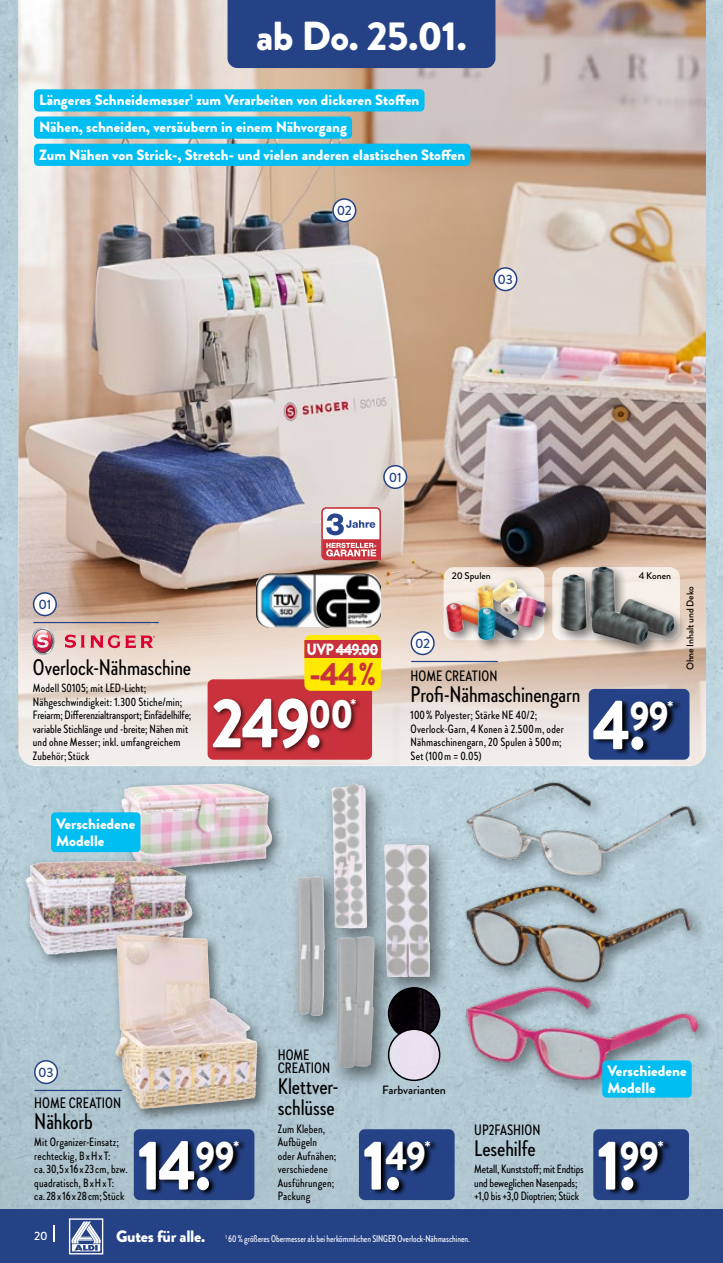
<style>
.page{position:relative;width:723px;height:1263px;background:#fff}
.page>*{position:absolute;margin:0;border:0;box-sizing:border-box;transform-origin:0 0}
.t1{font:900 70.2px "Brandon Grotesque";color:#fff;scale:.9 1}
.t2{font:900 40.5px "Brandon Grotesque";letter-spacing:-.02em;color:#fff}
.t3{font:900 31.65px "Brandon Grotesque";color:#c9323c}
.t4{font:500 22.5px/21px "Brandon Grotesque Cond";letter-spacing:-.005em;color:#000}
.t5{font:900 16.5px "Brandon Grotesque";letter-spacing:-.015em;color:#fff}
.t6{font:900 16.2px "Brandon Grotesque";letter-spacing:-.05em;color:#fff;scale:.9 1}
.t7{font:900 15.75px "Brandon Grotesque";color:#fff}
.t8{font:500 15px/13.5px "Brandon Grotesque Cond";color:#000}
.t9{font:900 15px/16.5px "Brandon Grotesque";color:#fff}
.t10{font:900 14.85px/27.6px "Brandon Grotesque";color:#fff}
.t11{font:500 13.5px "Brandon Grotesque";letter-spacing:-.015em;color:#254286}
.t12{font:500 12px/13.5px "Brandon Grotesque Cond";letter-spacing:.01em;color:#000}
.t13{font:500 12px/13.5px "Brandon Grotesque Cond";letter-spacing:-.01em;color:#000}
.t14{font:500 12px "Brandon Grotesque";letter-spacing:-.01em;color:#000}
.t15{font:500 12px "Brandon Grotesque";color:#fff}
.t16{font:500 9.75px "Brandon Grotesque Cond";letter-spacing:-.005em;color:#fff}
.t17{font:500 9.75px "Brandon Grotesque";letter-spacing:-.005em;color:#000}
</style>
<div class="page">
<div style="left:0;top:0;width:723px;height:1218px;background:linear-gradient(to bottom,#bcd2dc,#b3cad4)"></div>
<img style="left:18px;top:0;width:688px;height:612px">
<svg style="left:18px;top:612px;width:688px;height:154px;background:#e7dad1"></svg>
<div style="left:556px;top:563px;width:132px;height:95px;background:#000;opacity:.5"></div>
<img style="left:560px;top:567px;width:115px;height:79px">
<svg style="left:65px;top:634px;width:90px;height:14px"></svg>
<svg style="left:33px;top:627px;width:22px;height:28px"></svg>
<img style="left:256px;top:573px;width:125px;height:55px">
<svg style="left:444px;top:567px;width:100px;height:73px"></svg>
<div style="left:442px;top:576px;width:98px;height:68px;background:#000;opacity:.5"></div>
<img style="left:446px;top:579px;width:82px;height:54px">
<div style="left:473px;top:602px;width:59px;height:52px;background:#000;opacity:.5"></div>
<img style="left:476px;top:607px;width:36px;height:33px">
<div style="left:512px;top:591px;width:46px;height:49px;background:#000;opacity:.5"></div>
<img style="left:515px;top:596px;width:31px;height:32px">
<div style="left:112px;top:756px;width:174px;height:128px;background:#000;opacity:.5"></div>
<img style="left:113px;top:760px;width:164px;height:111px">
<div style="left:461px;top:981px;width:253px;height:115px;background:#b5ccd5"></div>
<img style="left:455px;top:1005px;width:251px;height:101px">
<img style="left:452px;top:909px;width:252px;height:96px">
<div style="left:461px;top:777px;width:251px;height:114px;background:#bdd3dd"></div>
<img style="left:452px;top:766px;width:254px;height:143px">
<div style="left:21px;top:855px;width:186px;height:114px;background:#000;opacity:.5"></div>
<img style="left:26px;top:861px;width:142px;height:93px">
<div style="left:100px;top:916px;width:171px;height:207px;background:#000;opacity:.5"></div>
<img style="left:115px;top:931px;width:135px;height:178px">
<div style="left:376px;top:835px;width:77px;height:165px;background:#000;opacity:.5"></div>
<img style="left:390px;top:844px;width:40px;height:133px">
<div style="left:324px;top:775px;width:66px;height:177px;background:#000;opacity:.5"></div>
<img style="left:331px;top:783px;width:36px;height:145px">
<img style="left:389px;top:988px;width:51px;height:51px;border-radius:26px">
<div style="left:388px;top:987px;width:52px;height:52px;border:2px solid #000;border-radius:50%"></div>
<img style="left:396px;top:1029px;width:44px;height:51px">
<div style="left:388px;top:1028px;width:52px;height:53px;border:2px solid #000;border-radius:50%"></div>
<div style="left:289px;top:869px;width:57px;height:168px;background:#000;opacity:.5"></div>
<img style="left:297px;top:876px;width:28px;height:140px">
<div style="left:328px;top:929px;width:68px;height:161px;background:#000;opacity:.5"></div>
<img style="left:336px;top:936px;width:39px;height:133px">
<div style="left:359px;top:1129px;width:96px;height:71px;background:#254286;border-radius:6px"></div>
<svg style="left:365px;top:1141px;width:72px;height:54px"></svg>
<div style="left:34px;top:593px;width:22px;height:22px;background:#fff;border-radius:50%"></div>
<div style="left:33px;top:592px;width:24px;height:24px;border:2px solid #254286;border-radius:50%"></div>
<hr style="left:33px;top:622px;width:126px;height:1px;background:#254286">
<svg style="left:321px;top:507px;width:60px;height:53px"></svg>
<div style="left:411px;top:632px;width:23px;height:22px;background:#fff;border-radius:50%"></div>
<div style="left:411px;top:631px;width:24px;height:24px;border:2px solid #254286;border-radius:50%"></div>
<hr style="left:411px;top:661px;width:87px;height:1px;background:#254286">
<div style="left:589px;top:689px;width:100px;height:71px;background:#254286;border-radius:6px"></div>
<svg style="left:594px;top:700px;width:86px;height:55px"></svg>
<div style="left:384px;top:466px;width:22px;height:22px;background:#fff;border-radius:50%"></div>
<div style="left:383px;top:465px;width:24px;height:24px;border:2px solid #254286;border-radius:50%"></div>
<div style="left:333px;top:199px;width:23px;height:23px;background:#fff;border-radius:50%"></div>
<div style="left:332px;top:198px;width:24px;height:24px;border:2px solid #254286;border-radius:50%"></div>
<div style="left:494px;top:268px;width:23px;height:23px;background:#fff;border-radius:50%"></div>
<div style="left:493px;top:267px;width:24px;height:24px;border:2px solid #254286;border-radius:50%"></div>
<div style="left:34px;top:89px;width:390px;height:22px;background:#00bef1;border-radius:4px"></div>
<div style="left:34px;top:116px;width:318px;height:23px;background:#00bef1;border-radius:4px"></div>
<div style="left:34px;top:144px;width:436px;height:22px;background:#00bef1;border-radius:4px"></div>
<div style="left:208px;top:679px;width:164px;height:81px;background:#c9323c;border-radius:6px"></div>
<div style="left:212px;top:697px;width:150px;height:57px;background:#000;opacity:.64"></div>
<div style="left:304px;top:635px;width:77px;height:56px;background:#ffe900;border-radius:6px"></div>
<div style="left:304px;top:641px;width:77px;height:17px;background:#c9323c"></div>
<hr style="left:336px;top:649px;width:42px;height:1px;background:#fff">
<div style="left:35px;top:1061px;width:22px;height:22px;background:#fff;border-radius:50%"></div>
<div style="left:34px;top:1060px;width:24px;height:24px;border:2px solid #254286;border-radius:50%"></div>
<hr style="left:35px;top:1090px;width:87px;height:1px;background:#254286">
<div style="left:134px;top:1129px;width:120px;height:71px;background:#254286;border-radius:6px"></div>
<svg style="left:140px;top:1140px;width:105px;height:55px"></svg>
<div style="left:51px;top:812px;width:89px;height:40px;background:#00bef1;border-radius:4px"></div>
<div style="left:593px;top:1129px;width:96px;height:71px;background:#254286;border-radius:6px"></div>
<svg style="left:600px;top:1141px;width:70px;height:54px"></svg>
<div style="left:602px;top:1060px;width:90px;height:37px;background:#00bef1;border-radius:4px"></div>
<div style="left:0;top:1209px;width:723px;height:54px;background:#254286"></div>
<svg style="left:69px;top:1218px;width:34px;height:36px"></svg>
<svg style="left:53px;top:1225px;width:2px;height:17px"></svg>
<div style="left:227px;top:0;width:268px;height:68px;background:#254286"></div>
<h2 class="t2" style="left:256px;top:8px;width:212px">ab Do. 25.01.</h2>
<p class="t10" style="left:39px;top:86px;width:428px">Längeres Schneidemesser<sup>1</sup> zum Verarbeiten von dickeren Stoffen<br>Nähen, schneiden, versäubern in einem Nähvorgang<br>Zum Nähen von Strick-, Stretch- und vielen anderen elastischen Stoffen</p>
<p class="t11" style="left:337px;top:201px;width:17px">02</p>
<p class="t11" style="left:498px;top:270px;width:17px">03</p>
<p class="t11" style="left:389px;top:468px;width:14px">01</p>
<p class="t11" style="left:38px;top:595px;width:14px">01</p>
<h3 class="t4" style="left:33px;top:656px;width:160px">Overlock-Nähmaschine</h3>
<p class="t12" style="left:33px;top:681px;width:160px">Modell S0105; mit LED-Licht; Nähgeschwindigkeit: 1.300 Stiche/min; Freiarm; Differenzialtransport; Einfädelhilfe; variable Stichlänge und -breite; Nähen mit und ohne Messer; inkl. umfangreichem Zubehör; Stück</p>
<h3 class="t6" style="left:307px;top:638px;width:82px">UVP 449.00</h3>
<h3 class="t3" style="left:310px;top:652px;width:68px">-44%</h3>
<h1 class="t1" style="left:211px;top:673px;width:159px">249.<sup>00</sup></h1>
<h3 class="t7" style="left:350px;top:693px;width:7px">*</h3>
<p class="t9" style="left:56px;top:816px;width:81px">Verschiedene<br>Modelle</p>
<p class="t11" style="left:415px;top:634px;width:17px">02</p>
<p class="t17" style="left:452px;top:569px;width:40px">20 Spulen</p>
<p class="t17" style="left:639px;top:569px;width:34px">4 Konen</p>
<p class="t8" style="left:411px;top:669px;width:88px">HOME CREATION</p>
<h3 class="t4" style="left:411px;top:683px;width:171px">Profi-Nähmaschinengarn</h3>
<p class="t12" style="left:411px;top:708px;width:155px">100 % Polyester; Stärke NE 40/2;<br>Overlock-Garn, 4 Konen à 2.500 m, oder<br>Nähmaschinengarn, 20 Spulen à 500 m;<br>Set (100 m = 0.05)</p>
<h1 class="t1" style="left:592px;top:675px;width:86px">4.<sup>99</sup></h1>
<h3 class="t7" style="left:667px;top:695px;width:7px">*</h3>
<p class="t17" style="left:683px;top:670px;width:86px;rotate:-90deg">Ohne Inhalt und Deko</p>
<p class="t11" style="left:38px;top:1063px;width:17px">03</p>
<p class="t8" style="left:34px;top:1096px;width:88px">HOME CREATION</p>
<h3 class="t4" style="left:34px;top:1110px;width:60px">Nähkorb</h3>
<p class="t12" style="left:34px;top:1135px;width:95px">Mit Organizer-Einsatz; rechteckig, B x H x T:<br>ca. 30,5 x 16 x 23 cm, bzw. quadratisch, B x H x T: ca. 28 x 16 x 28 cm; Stück</p>
<h1 class="t1" style="left:138px;top:1115px;width:109px">14.<sup>99</sup></h1>
<h3 class="t7" style="left:233px;top:1135px;width:7px">*</h3>
<p class="t8" style="left:278px;top:1048px;width:54px">HOME<br>CREATION</p>
<h3 class="t4" style="left:278px;top:1076px;width:62px">Klettver&shy;schlüsse</h3>
<p class="t12" style="left:278px;top:1121px;width:60px">Zum Kleben,<br>Aufbügeln oder Aufnähen; verschiedene<br>Ausführungen;<br>Packung</p>
<p class="t14" style="left:382px;top:1081px;width:65px">Farbvarianten</p>
<h1 class="t1" style="left:363px;top:1115px;width:72px">1.<sup>49</sup></h1>
<h3 class="t7" style="left:425px;top:1135px;width:7px">*</h3>
<p class="t8" style="left:474px;top:1123px;width:68px">UP2FASHION</p>
<h3 class="t4" style="left:474px;top:1137px;width:63px">Lesehilfe</h3>
<p class="t13" style="left:474px;top:1162px;width:111px">Metall, Kunststoff; mit Endtips und beweglichen Nasenpads; +1,0 bis +3,0 Dioptrien; Stück</p>
<p class="t15" style="left:34px;top:1227px;width:15px">20</p>
<h3 class="t5" style="left:116px;top:1225px;width:91px">Gutes für alle.</h3>
<p class="t16" style="left:225px;top:1232px;width:246px"><sup>1</sup> 60 % größeres Obermesser als bei herkömmlichen SINGER Overlock-Nähmaschinen.</p>
<p class="t9" style="left:607px;top:1063px;width:81px">Verschiedene<br>Modelle</p>
<h1 class="t1" style="left:597px;top:1115px;width:70px">1.<sup>99</sup></h1>
<h3 class="t7" style="left:658px;top:1135px;width:7px">*</h3>
</div>
